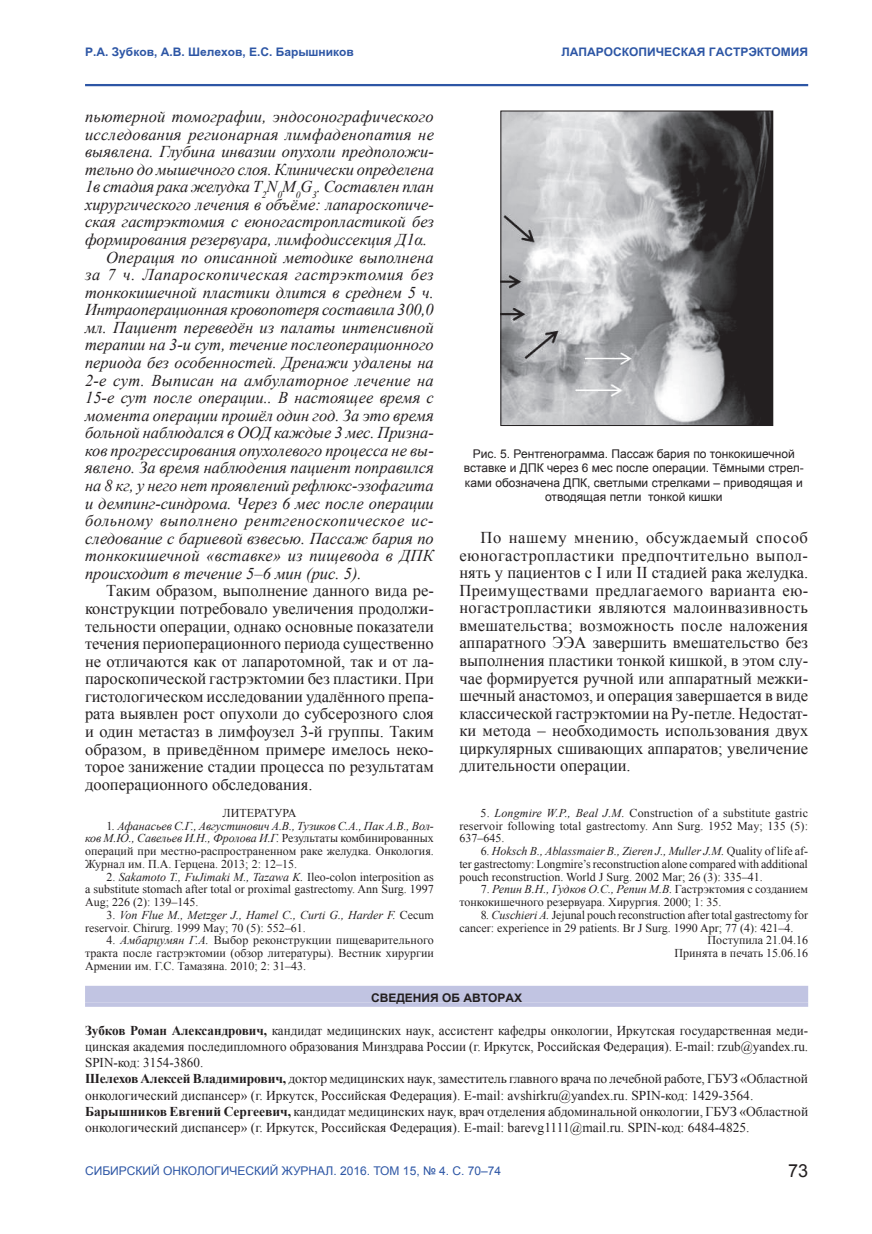
<style>
.page{position:relative;width:872px;height:1234px;background:#fff}
.page>*{position:absolute;margin:0;border:0;box-sizing:border-box;transform-origin:0 0}
.t1{font:18px "Arial";color:#231f20}
.t2{font:16.5px/17.5px "Times New Roman";color:#231f20;text-align:justify}
.t3{font:italic 16.5px "Times New Roman";color:#231f20}
.t4{font:italic 16.5px "Times New Roman";letter-spacing:.03em;color:#231f20}
.t5{font:13.5px/16.2px "Times New Roman";color:#231f20}
.t6{font:12px/12.8px "Times New Roman";color:#231f20;text-align:justify}
.t7{font:12px/14.4px "Arial";color:#231f20;text-align:center}
.t8{font:700 12px "Arial";color:#2d56a5}
.t9{font:12px "Arial";color:#2d56a5}
.t10{font:700 12px "Arial";color:#231f20}
.s1{font-style:italic}
.s2{font-weight:700}
</style>
<div class="page">
<hr style="left:85px;top:84px;width:723px;height:2px;background:#2d56a5">
<img style="left:502px;top:113px;width:269px;height:311px">
<div style="left:500px;top:111px;width:273px;height:315px;border:1px solid #231f20"></div>
<div style="left:85px;top:985px;width:723px;height:17px;background:#c1c4e2"></div>
<svg style="left:85px;top:1002px;width:723px;height:4px;background:#c4c7e3"></svg>
<p class="t8" style="left:85px;top:45px;width:270px">Р.А. Зубков, А.В. Шелехов, Е.С. Барышников</p>
<p class="t8" style="left:561px;top:45px;width:120px">ЛАПАРОСКОПИЧЕСКАЯ</p>
<p class="t8" style="left:709px;top:45px;width:16px">ГАСТР</p>
<p class="t8" style="left:748px;top:45px;width:60px">ЭКТОМИЯ</p>
<h2 class="t3" style="left:85px;top:105px;width:350px">пьютерной томографии, эндосонографического</h2>
<h2 class="t3" style="left:85px;top:123px;width:350px">исследования регионарная лимфаденопатия не</h2>
<h2 class="t3" style="left:85px;top:140px;width:350px">выявлена. Глубина инвазии опухоли предположи-</h2>
<h2 class="t3" style="left:85px;top:158px;width:350px">тельно до мышечного слоя. Клинически определена</h2>
<h2 class="t3" style="left:85px;top:175px;width:350px">1в стадия рака желудка Т<sub>2</sub>N<sub>0</sub>M<sub>0</sub>G<sub>3</sub>. Составлен план</h2>
<h2 class="t3" style="left:85px;top:193px;width:350px">хирургического лечения в объёме: лапароскопиче-</h2>
<h2 class="t3" style="left:85px;top:210px;width:350px">ская гастрэктомия с еюногастропластикой без</h2>
<h2 class="t3" style="left:85px;top:228px;width:344px">формирования резервуара, лимфодиссекция Д1α.</h2>
<h2 class="t3" style="left:106px;top:246px;width:329px">Операция по описанной методике выполнена</h2>
<h2 class="t4" style="left:85px;top:263px;width:350px">за 7 ч. Лапароскопическая гастрэктомия без</h2>
<h2 class="t3" style="left:85px;top:281px;width:350px">тонкокишечной пластики длится в среднем 5 ч.</h2>
<h2 class="t3" style="left:85px;top:298px;width:350px">Интраоперационная кровопотеря составила 300,0</h2>
<h2 class="t3" style="left:85px;top:316px;width:350px">мл. Пациент переведён из палаты интенсивной</h2>
<h2 class="t3" style="left:85px;top:333px;width:350px">терапии на 3-и сут, течение послеоперационного</h2>
<h2 class="t3" style="left:85px;top:351px;width:350px">периода без особенностей. Дренажи удалены на</h2>
<h2 class="t3" style="left:85px;top:368px;width:350px">2-е сут. Выписан на амбулаторное лечение на</h2>
<h2 class="t3" style="left:85px;top:386px;width:350px">15-е сут после операции.. В настоящее время с</h2>
<h2 class="t3" style="left:85px;top:404px;width:350px">момента операции прошёл один год. За это время</h2>
<h2 class="t3" style="left:85px;top:421px;width:350px">больной наблюдался в ООД каждые 3 мес. Призна-</h2>
<h2 class="t3" style="left:85px;top:439px;width:350px">ков прогрессирования опухолевого процесса не вы-</h2>
<h2 class="t3" style="left:85px;top:456px;width:350px">явлено. За время наблюдения пациент поправился</h2>
<h2 class="t3" style="left:85px;top:474px;width:350px">на 8 кг, у него нет проявлений рефлюкс-эзофагита</h2>
<h2 class="t3" style="left:85px;top:491px;width:350px">и демпинг-синдрома. Через 6 мес после операции</h2>
<h2 class="t4" style="left:85px;top:509px;width:350px">больному выполнено рентгеноскопическое ис-</h2>
<h2 class="t3" style="left:85px;top:526px;width:350px">следование с бариевой взвесью. Пассаж бария по</h2>
<h2 class="t3" style="left:85px;top:544px;width:350px">тонкокишечной «вставке» из пищевода в ДПК</h2>
<h2 class="t3" style="left:85px;top:562px;width:278px">происходит в течение 5–6 мин (рис. 5).</h2>
<p class="t2" style="left:85px;top:581px;width:350px;text-indent:21px">Таким образом, выполнение данного вида ре&shy;конструкции потребовало увеличения продолжи&shy;тельности операции, однако основные показатели течения периоперационного периода существенно не отличаются как от лапаротомной, так и от ла&shy;пароскопической гастрэктомии без пластики. При гистологическом исследовании удалённого препа&shy;рата выявлен рост опухоли до субсерозного слоя и один метастаз в лимфоузел 3-й группы. Таким образом, в приведённом примере имелось неко&shy;торое занижение стадии процесса по результатам дооперационного обследования.</p>
<p class="t6" style="left:222px;top:806px;width:75px">ЛИТЕРАТУРА</p>
<p class="t6" style="left:85px;top:818px;width:350px;text-indent:21px">1<span class="s1">. Афанасьев С.Г., Августинович А.В., Тузиков С.А., Пак А.В., Вол&shy;ков М.Ю., Савельев И.Н., Фролова И.Г.</span> Результаты комбинированных операций при местно-распространенном раке желудка. Онкология.<br>Журнал им. П.А. Герцена. 2013; 2: 12–15.</p>
<p class="t6" style="left:85px;top:869px;width:350px;text-indent:21px">2. <span class="s1">Sakamoto T., FuJimaki M., Tazawa K.</span> Ileo-colon interposition as a substitute stomach after total or proximal gastrectomy. Ann Surg. 1997<br>Aug; 226 (2): 139–145.</p>
<p class="t6" style="left:85px;top:908px;width:350px;text-indent:21px">3. <span class="s1">Von Flue M., Metzger J., Hamel C., Curti G., Harder F.</span> Cecum reservoir. Chirurg. 1999 May; 70 (5): 552–61.</p>
<p class="t6" style="left:85px;top:933px;width:350px;text-indent:21px">4. <span class="s1">Амбарцумян Г.А.</span> Выбор реконструкции пищеварительного тракта после гастрэктомии (обзор литературы). Вестник хирургии Армении им. Г.С. Тамазяна. 2010; 2: 31–43.</p>
<p class="t7" style="left:464px;top:446px;width:341px">Рис. 5. Рентгенограмма. Пассаж бария по тонкокишечной вставке и ДПК через 6 мес после операции. Тёмными стрел&shy;ками обозначена ДПК, светлыми стрелками – приводящая и отводящая петли тонкой кишки</p>
<p class="t2" style="left:459px;top:528px;width:350px;text-indent:21px">По нашему мнению, обсуждаемый способ еюногастропластики предпочтительно выпол&shy;нять у пациентов с I или II стадией рака желудка.<br>Преимуществами предлагаемого варианта ею&shy;ногастропластики являются малоинвазивность вмешательства; возможность после наложения аппаратного ЭЭА завершить вмешательство без выполнения пластики тонкой кишкой, в этом слу&shy;чае формируется ручной или аппаратный межки&shy;шечный анастомоз, и операция завершается в виде классической гастрэктомии на Ру-петле. Недостат&shy;ки метода – необходимость использования двух циркулярных сшивающих аппаратов; увеличение длительности операции.</p>
<p class="t6" style="left:459px;top:806px;width:350px;text-indent:21px">5. <span class="s1">Longmire W.P., Beal J.M.</span> Construction of a substitute gastric reservoir following total gastrectomy. Ann Surg. 1952 May; 135 (5):<br>637–645.</p>
<p class="t6" style="left:459px;top:844px;width:350px;text-indent:21px">6. <span class="s1">Hoksch B., Ablassmaier B., Zieren J., Muller J.M.</span> Quality of life af&shy;ter gastrectomy: Longmire’s reconstruction alone compared with additional pouch reconstruction. World J Surg. 2002 Mar; 26 (3): 335–41.</p>
<p class="t6" style="left:459px;top:882px;width:350px;text-indent:21px">7. <span class="s1">Репин В.Н., Гудков О.С., Репин М.В.</span> Гастрэктомия с созданием тонкокишечного резервуара. Хирургия. 2000; 1: 35.</p>
<p class="t6" style="left:480px;top:908px;width:329px">8<span class="s1">. Cuschieri A.</span> Jejunal pouch reconstruction after total gastrectomy for</p>
<p class="t6" style="left:459px;top:920px;width:336px">cancer: experience in 29 patients. Br J Surg. 1990 Apr; 77 (4): 421–4.</p>
<p class="t6" style="left:707px;top:933px;width:102px">Поступила 21.04.16</p>
<p class="t6" style="left:674px;top:946px;width:135px">Принята в печать 15.06.16</p>
<p class="t10" style="left:371px;top:991px;width:27px">Сведе</p>
<p class="t10" style="left:413px;top:991px;width:111px">ния о б авто рах</p>
<p class="t5" style="left:85px;top:1021px;width:724px"><span class="s2">Зубков Роман Александрович,</span> кандидат медицинских наук, ассистент кафедры онкологии, Иркутская государственная меди&shy;цинская академия последипломного образования Минздрава России (г. Иркутск, Российская Федерация). Е-mail: rzub@yandex.ru.<br>SPIN-код: 3154-3860.<br><span class="s2">Шелехов Алексей Владимирович,</span> доктор медицинских наук, заместитель главного врача по лечебной работе, ГБУЗ «Областной онкологический диспансер» (г. Иркутск, Российская Федерация). Е-mail: avshirkru@yandex.ru. SPIN-код: 1429-3564.<br><span class="s2">Барышников Евгений Сергеевич,</span> кандидат медицинских наук, врач отделения абдоминальной онкологии, ГБУЗ «Областной онкологический диспансер» (г. Иркутск, Российская Федерация). Е-mail: barevg1111@mail.ru. SPIN-код: 6484-4825.</p>
<p class="t9" style="left:85px;top:1162px;width:418px">СИБИРСКИЙ ОНКОЛОГИЧЕСКИЙ ЖУРНАЛ. 2016. ТОМ 15, № 4. С. 70–74</p>
<h1 class="t1" style="left:788px;top:1158px;width:22px">73</h1>
</div>
